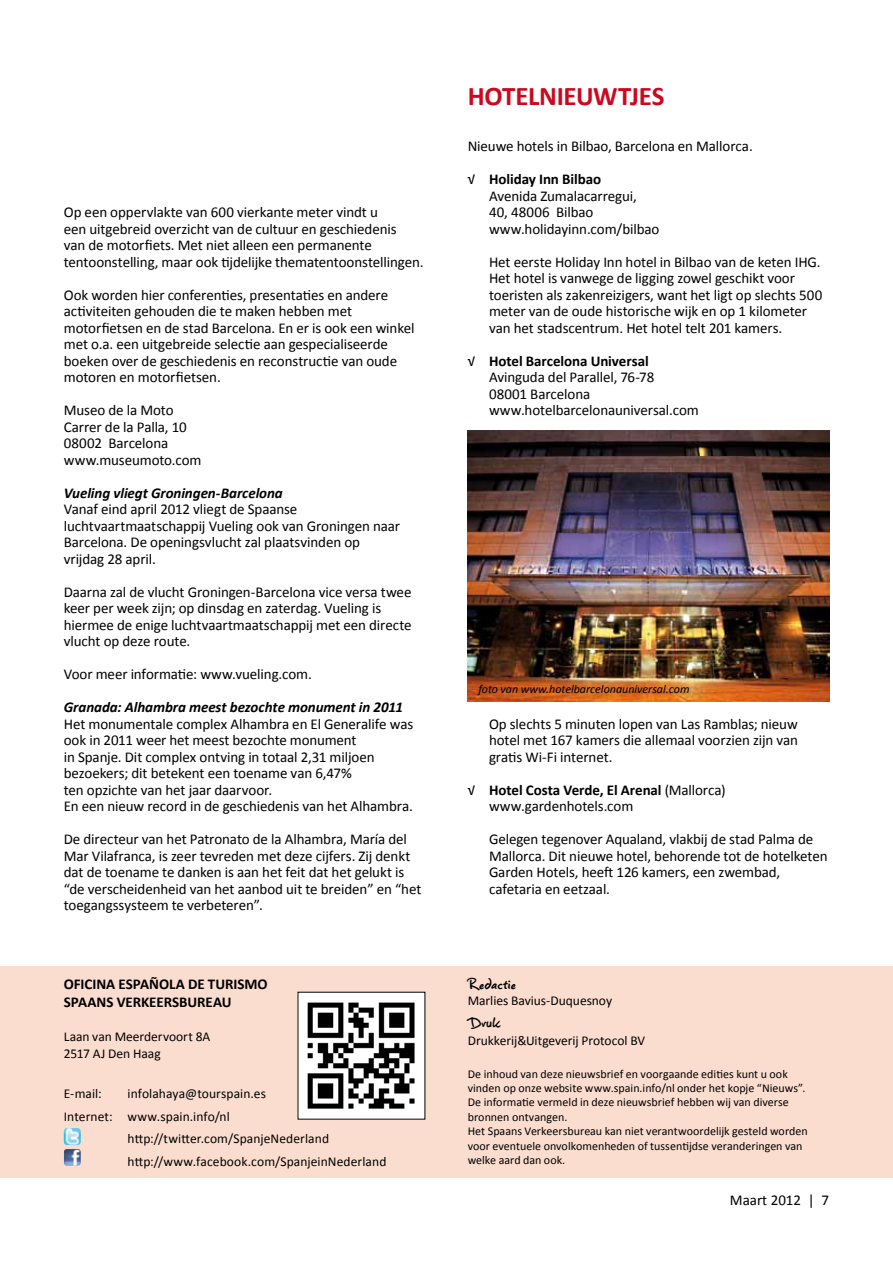
<style>
.page{position:relative;width:893px;height:1263px;background:#fff}
.page>*{position:absolute;margin:0;border:0;box-sizing:border-box;transform-origin:0 0}
.t1{font:700 27px "Calibri";color:#cd071e}
.t2{font:700 18px "I Need";letter-spacing:-.005em;color:#000}
.t3{font:15px/16.5px "Calibri";letter-spacing:-.01em;color:#000}
.t4{font:italic 700 15px "Calibri";letter-spacing:-.005em;color:#000}
.t5{font:700 15px/18px "Calibri";color:#000}
.t6{font:13.5px/16.2px "Calibri";letter-spacing:.005em;color:#000}
.t7{font:12px/14.4px "Calibri";color:#000}
.t8{font:italic 12px "Calibri";color:#000}
.s1{font-weight:700}
</style>
<div class="page">
<div style="left:0;top:967px;width:893px;height:211px;background:#fbddcf"></div>
<img style="left:64px;top:1149px;width:17px;height:17px">
<img style="left:64px;top:1128px;width:17px;height:17px">
<img style="left:300px;top:994px;width:123px;height:123px">
<img style="left:468px;top:430px;width:361px;height:271px">
<p class="t3" style="left:64px;top:203px;width:361px">Op een oppervlakte van 600 vierkante meter vindt u<br>een uitgebreid overzicht van de cultuur en geschiedenis<br>van de motorfiets. Met niet alleen een permanente tentoonstelling, maar ook tijdelijke thematentoonstellingen.</p>
<p class="t3" style="left:64px;top:286px;width:352px">Ook worden hier conferenties, presentaties en andere activiteiten gehouden die te maken hebben met motorfietsen en de stad Barcelona. En er is ook een winkel met o.a. een uitgebreide selectie aan gespecialiseerde boeken over de geschiedenis en reconstructie van oude motoren en motorfietsen.</p>
<p class="t3" style="left:64px;top:401px;width:139px">Museo de la Moto<br>Carrer de la Palla, 10<br>08002 Barcelona www.museumoto.com</p>
<p class="t4" style="left:64px;top:483px;width:221px">Vueling vliegt Groningen-Barcelona</p>
<p class="t3" style="left:64px;top:500px;width:338px">Vanaf eind april 2012 vliegt de Spaanse luchtvaartmaatschappij Vueling ook van Groningen naar Barcelona. De openingsvlucht zal plaatsvinden op vrijdag 28 april.</p>
<p class="t3" style="left:64px;top:583px;width:349px">Daarna zal de vlucht Groningen-Barcelona vice versa twee keer per week zijn; op dinsdag en zaterdag. Vueling is hiermee de enige luchtvaartmaatschappij met een directe vlucht op deze route.</p>
<p class="t3" style="left:64px;top:665px;width:250px">Voor meer informatie: www.vueling.com.</p>
<p class="t4" style="left:64px;top:698px;width:341px">Granada: Alhambra meest bezochte monument in 2011</p>
<p class="t3" style="left:64px;top:715px;width:351px">Het monumentale complex Alhambra en El Generalife was ook in 2011 weer het meest bezochte monument<br>in Spanje. Dit complex ontving in totaal 2,31 miljoen bezoekers; dit betekent een toename van 6,47%<br>ten opzichte van het jaar daarvoor.<br>En een nieuw record in de geschiedenis van het Alhambra.</p>
<p class="t3" style="left:64px;top:830px;width:359px">De directeur van het Patronato de la Alhambra, María del Mar Vilafranca, is zeer tevreden met deze cijfers. Zij denkt dat de toename te danken is aan het feit dat het gelukt is “de verscheidenheid van het aanbod uit te breiden” en “het toegangssysteem te verbeteren”.</p>
<p class="t5" style="left:64px;top:974px;width:204px">OFICINA ESPAÑOLA DE TURISMO<br>SPAAN</p>
<p class="t5" style="left:107px;top:992px;width:127px">S VERKEERSBUREAU</p>
<p class="t6" style="left:64px;top:1028px;width:148px">Laan van Meerdervoort 8A<br>2517 AJ Den Haag</p>
<p class="t6" style="left:64px;top:1085px;width:39px">E-mail:</p>
<p class="t6" style="left:128px;top:1085px;width:140px">infolahaya@tourspain.es</p>
<p class="t6" style="left:64px;top:1107px;width:168px">Internet: www.spain.info/nl</p>
<p class="t6" style="left:128px;top:1130px;width:203px">http://twitter.com/SpanjeNederland</p>
<p class="t6" style="left:128px;top:1152px;width:260px">http://www.facebook.com/SpanjeinNederland</p>
<h1 class="t1" style="left:468px;top:80px;width:16px">HOTE</h1>
<h1 class="t1" style="left:528px;top:80px;width:138px">LNIEUWTJES</h1>
<p class="t3" style="left:468px;top:129px;width:286px;line-height:33px">Nieuwe hotels in Bilbao, Barcelona en Mallorca. √ <span class="s1">Holiday Inn Bilbao</span></p>
<p class="t3" style="left:489px;top:187px;width:172px">Avenida Zumalacarregui,<br>40, 48006 Bilbao www.holidayinn.com/bilbao</p>
<p class="t3" style="left:489px;top:253px;width:335px">Het eerste Holiday Inn hotel in Bilbao van de keten IHG.<br>Het hotel is vanwege de ligging zowel geschikt voor toeristen als zakenreizigers, want het ligt op slechts 500 meter van de oude historische wijk en op 1 kilometer van het stadscentrum. Het hotel telt 201 kamers.</p>
<p class="t3" style="left:489px;top:352px;width:211px;text-indent:-21px">√ <span class="s1">Hotel Barcelona Universal<br></span>Avinguda del Parallel, 76-78<br>08001 Barcelona www.hotelbarcelonauniversal.com</p>
<p class="t8" style="left:478px;top:682px;width:213px">foto van www.hotelbarcelonauniversal.com</p>
<p class="t3" style="left:489px;top:715px;width:311px;text-align:justify">Op slechts 5 minuten lopen van Las Ramblas; nieuw hotel met 167 kamers die allemaal voorzien zijn van gratis Wi-Fi internet.</p>
<p class="t3" style="left:489px;top:781px;width:238px;text-indent:-21px">√ <span class="s1">Hotel Costa Verde, El Arenal</span> (Mallorca) www.gardenhotels.com</p>
<p class="t3" style="left:489px;top:830px;width:340px">Gelegen tegenover Aqualand, vlakbij de stad Palma de Mallorca. Dit nieuwe hotel, behorende tot de hotelketen Garden Hotels, heeft 126 kamers, een zwembad, cafetaria en eetzaal.</p>
<p class="t2" style="left:468px;top:973px;width:50px">Redactie</p>
<p class="t6" style="left:468px;top:992px;width:146px">Marlies Bavius-Duquesnoy</p>
<p class="t2" style="left:468px;top:1011px;width:34px">Druk</p>
<p class="t6" style="left:468px;top:1032px;width:179px">Drukkerij&amp;Uitgeverij Protocol BV</p>
<p class="t7" style="left:468px;top:1066px;width:342px">De inhoud van deze nieuwsbrief en voorgaande edities kunt u ook vinden op onze website www.spain.info/nl onder het kopje “Nieuws”.<br>De informatie vermeld in deze nieuwsbrief hebben wij van diverse bronnen ontvangen.<br>Het Spaans Verkeersbureau kan niet verantwoordelijk gesteld worden voor eventuele onvolkomenheden of tussentijdse veranderingen van welke aard dan ook.</p>
<p class="t3" style="left:730px;top:1191px;width:101px">Maart 2012 | 7</p>
</div>
